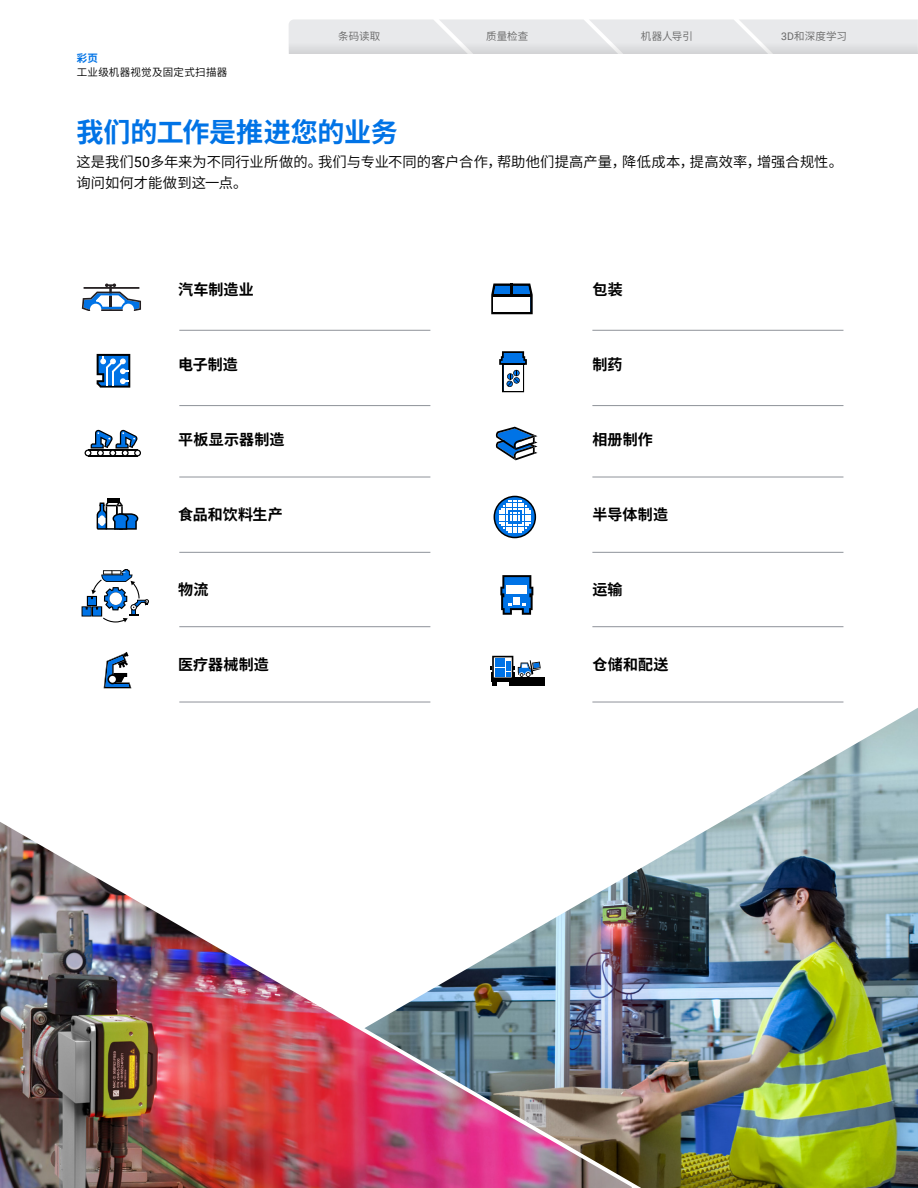
<style>
.page{position:relative;width:918px;height:1188px;background:#fff}
.page>*{position:absolute;margin:0;border:0;box-sizing:border-box;transform-origin:0 0}
.Heading{font:700 27px "Noto Sans CJ Ksc";letter-spacing:-.005em;color:#0073e6}
.Body{font:700 15px "Noto Sans CJ Ksc";letter-spacing:.01em;color:#000}
.Subhead-1{font:600 14.25px/20.2px "Noto Sans CJ Ksc";letter-spacing:.01em;color:#000}
.t1{font:600 10.5px "Noto Sans CJ Ksc";letter-spacing:.005em;color:#666}
.t2{font:600 10.5px "Noto Sans CJ Ksc";letter-spacing:.03em;color:#000}
.t3{font:700 10.5px "Noto Sans CJ Ksc";color:#0073e6}
.s1{font-family:"Roboto";font-weight:400}
</style>
<div class="page">
<svg style="left:289px;top:19px;width:629px;height:35px;background:#e5e6e7"></svg>
<svg style="left:499px;top:351px;width:28px;height:41px"></svg>
<img style="left:632px;top:708px;width:286px;height:480px">
<hr style="left:179px;top:330px;width:251px;height:1px;background:#8e9299">
<hr style="left:179px;top:477px;width:251px;height:1px;background:#8e9299">
<hr style="left:179px;top:405px;width:251px;height:1px;background:#8e9299">
<hr style="left:179px;top:552px;width:251px;height:1px;background:#8e9299">
<hr style="left:592px;top:330px;width:251px;height:1px;background:#8e9299">
<hr style="left:592px;top:477px;width:251px;height:1px;background:#8e9299">
<hr style="left:592px;top:626px;width:251px;height:1px;background:#8e9299">
<hr style="left:179px;top:626px;width:251px;height:1px;background:#8e9299">
<hr style="left:592px;top:405px;width:251px;height:1px;background:#8e9299">
<hr style="left:592px;top:552px;width:251px;height:1px;background:#8e9299">
<hr style="left:592px;top:702px;width:251px;height:1px;background:#8e9299">
<hr style="left:179px;top:702px;width:251px;height:1px;background:#8e9299">
<svg style="left:97px;top:354px;width:33px;height:34px"></svg>
<svg style="left:85px;top:430px;width:56px;height:26px"></svg>
<hr style="left:108px;top:499px;width:12px;height:4px;background:#000">
<svg style="left:97px;top:501px;width:41px;height:29px"></svg>
<svg style="left:104px;top:652px;width:27px;height:36px"></svg>
<svg style="left:496px;top:427px;width:41px;height:33px"></svg>
<svg style="left:491px;top:284px;width:42px;height:30px"></svg>
<hr style="left:493px;top:294px;width:38px;height:3px;background:#000">
<svg style="left:82px;top:283px;width:59px;height:28px"></svg>
<div style="left:510px;top:677px;width:34px;height:9px;background:#000"></div>
<svg style="left:491px;top:656px;width:50px;height:30px"></svg>
<svg style="left:500px;top:575px;width:33px;height:40px"></svg>
<svg style="left:82px;top:569px;width:67px;height:54px"></svg>
<img style="left:0;top:822px;width:632px;height:366px">
<svg style="left:494px;top:496px;width:42px;height:42px"></svg>
<p class="t3" style="left:77px;top:52px;width:23px">彩页</p>
<p class="t2" style="left:77px;top:66px;width:152px">工业级机器视觉及固定式扫描器</p>
<p class="t1" style="left:338px;top:30px;width:44px">条码读取</p>
<p class="t1" style="left:486px;top:30px;width:44px">质量检查</p>
<p class="t1" style="left:641px;top:30px;width:54px">机器人导引</p>
<p class="t1" style="left:781px;top:30px;width:67px"><span class="s1">3D</span>和深度学习</p>
<p class="Heading" style="left:76px;top:117px;width:323px">我们的工作是推进您的业务</p>
<p class="Subhead-1" style="left:76px;top:152px;width:768px">这是我们<span class="s1">50</span>多年来为不同行业所做的。我们与专业不同的客户合作，帮助他们提高产量，降低成本，提高效率，增强合规性。询问如何才能做到这一点。</p>
<p class="Body" style="left:178px;top:281px;width:77px">汽车制造业</p>
<p class="Body" style="left:592px;top:281px;width:32px">包装</p>
<p class="Body" style="left:178px;top:356px;width:61px">电子制造</p>
<p class="Body" style="left:592px;top:356px;width:32px">制药</p>
<p class="Body" style="left:178px;top:431px;width:108px">平板显示器制造</p>
<p class="Body" style="left:592px;top:431px;width:62px">相册制作</p>
<p class="Body" style="left:178px;top:506px;width:106px">食品和饮料生产</p>
<p class="Body" style="left:592px;top:506px;width:77px">半导体制造</p>
<p class="Body" style="left:178px;top:581px;width:32px">物流</p>
<p class="Body" style="left:592px;top:581px;width:32px">运输</p>
<p class="Body" style="left:178px;top:656px;width:92px">医疗器械制造</p>
<p class="Body" style="left:592px;top:656px;width:78px">仓储和配送</p>
</div>
